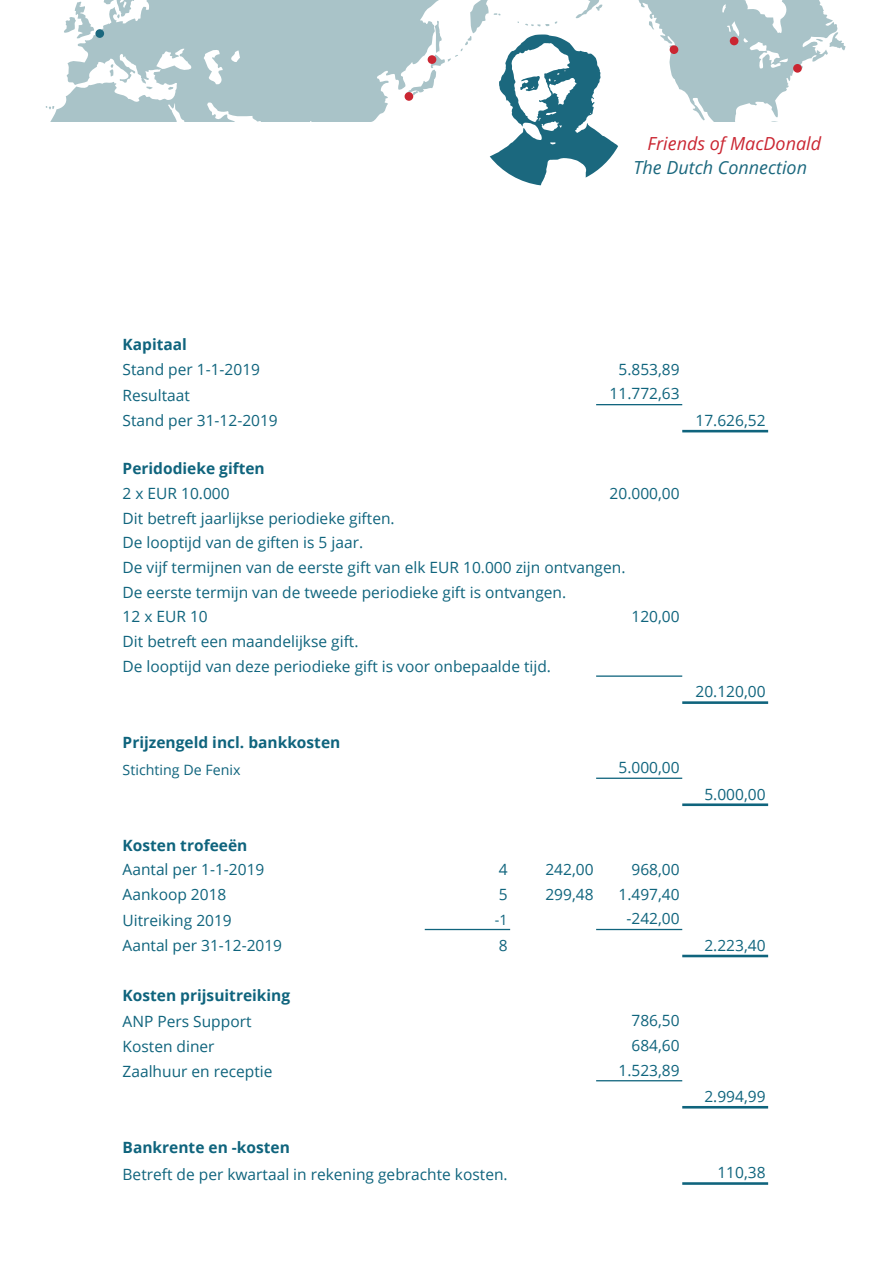
<style>
.page{position:relative;width:893px;height:1263px;background:#fff}
.page>*{position:absolute;margin:0;border:0;box-sizing:border-box;transform-origin:0 0}
.t1{font:italic 18px/24px "Open Sans";color:#ca2632}
.t2{font:15.45px/24.5px "Open Sans";color:#0f647d}
.t3{font:700 15.45px/25px "Open Sans";color:#0f647d}
.t4{font:14.25px "Open Sans";color:#0f647d}
.s1{font-weight:700}
.s2{color:#1b687e}
.s3{font-weight:400}
</style>
<div class="page">
<svg style="left:45px;top:0;width:444px;height:121px;fill:#a9c3c8"></svg>
<div style="left:95px;top:29px;width:9px;height:9px;background:#1b687e;border-radius:50%"></div>
<div style="left:405px;top:92px;width:8px;height:9px;background:#ca2632;border-radius:50%"></div>
<div style="left:428px;top:55px;width:8px;height:9px;background:#ca2632;border-radius:50%"></div>
<svg style="left:490px;top:0;width:356px;height:185px"></svg>
<hr style="left:596px;top:404px;width:86px;height:1px;background:#0f647d">
<hr style="left:682px;top:430px;width:86px;height:2px;background:#0f647d">
<hr style="left:596px;top:675px;width:86px;height:2px;background:#0f647d">
<hr style="left:682px;top:701px;width:86px;height:3px;background:#0f647d">
<hr style="left:596px;top:778px;width:86px;height:1px;background:#0f647d">
<hr style="left:682px;top:803px;width:86px;height:3px;background:#0f647d">
<hr style="left:425px;top:929px;width:85px;height:1px;background:#0f647d">
<hr style="left:596px;top:929px;width:86px;height:1px;background:#0f647d">
<hr style="left:682px;top:955px;width:86px;height:2px;background:#0f647d">
<hr style="left:596px;top:1080px;width:86px;height:1px;background:#0f647d">
<hr style="left:682px;top:1106px;width:86px;height:2px;background:#0f647d">
<hr style="left:682px;top:1182px;width:86px;height:2px;background:#0f647d">
<p class="t2" style="left:123px;top:331px;width:139px;line-height:25px"><span class="s1">Kapitaal<br></span>Stand per 1-1-2019</p>
<p class="t1" style="left:633px;top:131px;width:189px;text-indent:14px">Friends of MacDonald<br><span class="s2">The Dutch Connection</span></p>
<p class="t2" style="left:618px;top:357px;width:63px">5.853,89</p>
<p class="t2" style="left:123px;top:383px;width:69px">Resultaat</p>
<p class="t2" style="left:610px;top:381px;width:72px">11.772,63</p>
<p class="t2" style="left:123px;top:408px;width:157px">Stand per 31-12-2019</p>
<p class="t2" style="left:695px;top:408px;width:72px">17.626,52</p>
<p class="t3" style="left:123px;top:455px;width:144px">Peridodieke giften<br><span class="s3">2 x EUR 10.000</span></p>
<p class="t2" style="left:610px;top:481px;width:72px">20.000,00</p>
<p class="t2" style="left:123px;top:506px;width:504px">Dit betreft jaarlijkse periodieke giften.<br>De looptijd van de giften is 5 jaar.<br>De vijf termijnen van de eerste gift van elk EUR 10.000 zijn ontvangen.<br>De eerste termijn van de tweede periodieke gift is ontvangen.<br>12 x EUR 10</p>
<p class="t2" style="left:631px;top:604px;width:50px">120,00</p>
<p class="t2" style="left:123px;top:628px;width:430px;line-height:25px">Dit betreft een maandelijkse gift.<br>De looptijd van deze periodieke gift is voor onbepaalde tijd.</p>
<p class="t3" style="left:123px;top:730px;width:219px">Prijzengeld incl. bankkosten</p>
<p class="t4" style="left:123px;top:760px;width:119px">Stichting De Fenix</p>
<p class="t2" style="left:618px;top:755px;width:63px">5.000,00</p>
<p class="t2" style="left:123px;top:833px;width:143px;line-height:23.7px"><span class="s1">Kosten trofeeën<br></span>Aantal per 1-1-2019</p>
<p class="t2" style="left:499px;top:857px;width:10px">4</p>
<p class="t2" style="left:545px;top:857px;width:50px">242,00</p>
<p class="t2" style="left:631px;top:857px;width:50px">968,00</p>
<p class="t2" style="left:695px;top:679px;width:72px">20.120,00</p>
<p class="t2" style="left:704px;top:781px;width:63px">5.000,00</p>
<p class="t2" style="left:123px;top:882px;width:105px">Aankoop 2018</p>
<p class="t2" style="left:499px;top:881px;width:10px">5</p>
<p class="t2" style="left:545px;top:881px;width:50px">299,48</p>
<p class="t2" style="left:618px;top:881px;width:63px">1.497,40</p>
<p class="t2" style="left:123px;top:908px;width:111px">Uitreiking 2019</p>
<p class="t4" style="left:495px;top:910px;width:14px">-1</p>
<p class="t2" style="left:626px;top:906px;width:55px">-242,00</p>
<p class="t2" style="left:123px;top:933px;width:161px">Aantal per 31-12-2019</p>
<p class="t2" style="left:499px;top:933px;width:10px">8</p>
<p class="t2" style="left:704px;top:932px;width:63px">2.223,40</p>
<p class="t3" style="left:123px;top:983px;width:169px">Kosten prijsuitreiking<br><span class="s3">ANP Pers Support</span></p>
<p class="t2" style="left:631px;top:1008px;width:50px">786,50</p>
<p class="t2" style="left:123px;top:1033px;width:94px">Kosten diner</p>
<p class="t2" style="left:631px;top:1033px;width:50px">684,60</p>
<p class="t2" style="left:123px;top:1058px;width:151px">Zaalhuur en receptie</p>
<p class="t2" style="left:618px;top:1057px;width:63px">1.523,89</p>
<p class="t2" style="left:123px;top:1134px;width:387px;line-height:26.4px"><span class="s1">Bankrente en -kosten<br></span>Betreft de per kwartaal in rekening gebrachte kosten.</p>
<p class="t2" style="left:704px;top:1084px;width:63px">2.994,99</p>
<p class="t2" style="left:717px;top:1159px;width:50px">110,38</p>
</div>
